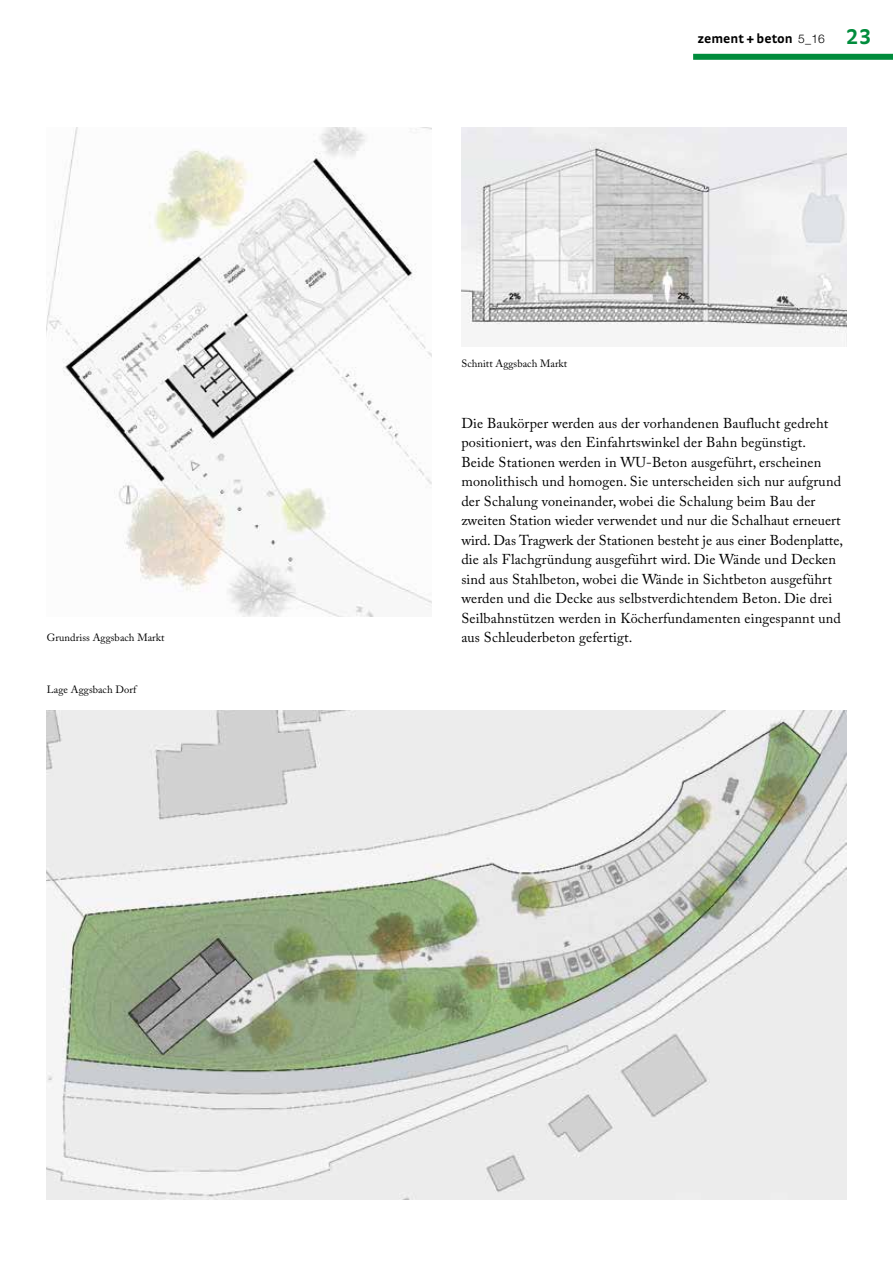
<style>
.page{position:relative;width:893px;height:1263px;background:#fff}
.page>*{position:absolute;margin:0;border:0;box-sizing:border-box;transform-origin:0 0}
.t1{font:14.25px/19.5px "Adobe Caslon Pro";letter-spacing:.01em;color:#000}
.t2{font:700 13.5px "Strada";color:#000}
.t3{font:10.5px "Adobe Caslon Pro";letter-spacing:.005em;color:#000}
.s1{font-family:"Helvetica Neue LT";font-weight:300;font-size:12px}
.s2{font-family:"Strada TF";font-size:22.5px;color:#008c3c}
</style>
<div class="page">
<div style="left:693px;top:54px;width:200px;height:6px;background:#008c3c"></div>
<img style="left:47px;top:710px;width:799px;height:489px">
<img style="left:461px;top:128px;width:385px;height:218px">
<img style="left:47px;top:127px;width:384px;height:489px">
<p class="t3" style="left:47px;top:631px;width:119px">Grundriss Aggsbach Markt</p>
<p class="t3" style="left:47px;top:684px;width:91px">Lage Aggsbach Dorf</p>
<p class="t3" style="left:461px;top:358px;width:107px">Schnitt Aggsbach Markt</p>
<p class="t2" style="left:697px;top:31px;width:176px">zement + beton <span class="s1">5_16</span> <span class="s2">23</span></p>
<p class="t1" style="left:461px;top:413px;width:383px">Die Baukörper werden aus der vorhandenen Bauflucht gedreht positioniert, was den Einfahrtswinkel der Bahn begünstigt.<br>Beide Stationen werden in WU-Beton ausgeführt, erscheinen monolithisch und homogen. Sie unterscheiden sich nur aufgrund der Schalung voneinander, wobei die Schalung beim Bau der zweiten Station wieder verwendet und nur die Schalhaut erneuert wird. Das Tragwerk der Stationen besteht je aus einer Bodenplatte, die als Flachgründung ausgeführt wird. Die Wände und Decken sind aus Stahlbeton, wobei die Wände in Sichtbeton ausgeführt werden und die Decke aus selbstverdichtendem Beton. Die drei Seilbahnstützen werden in Köcherfundamenten eingespannt und aus Schleuderbeton gefertigt.</p>
</div>
